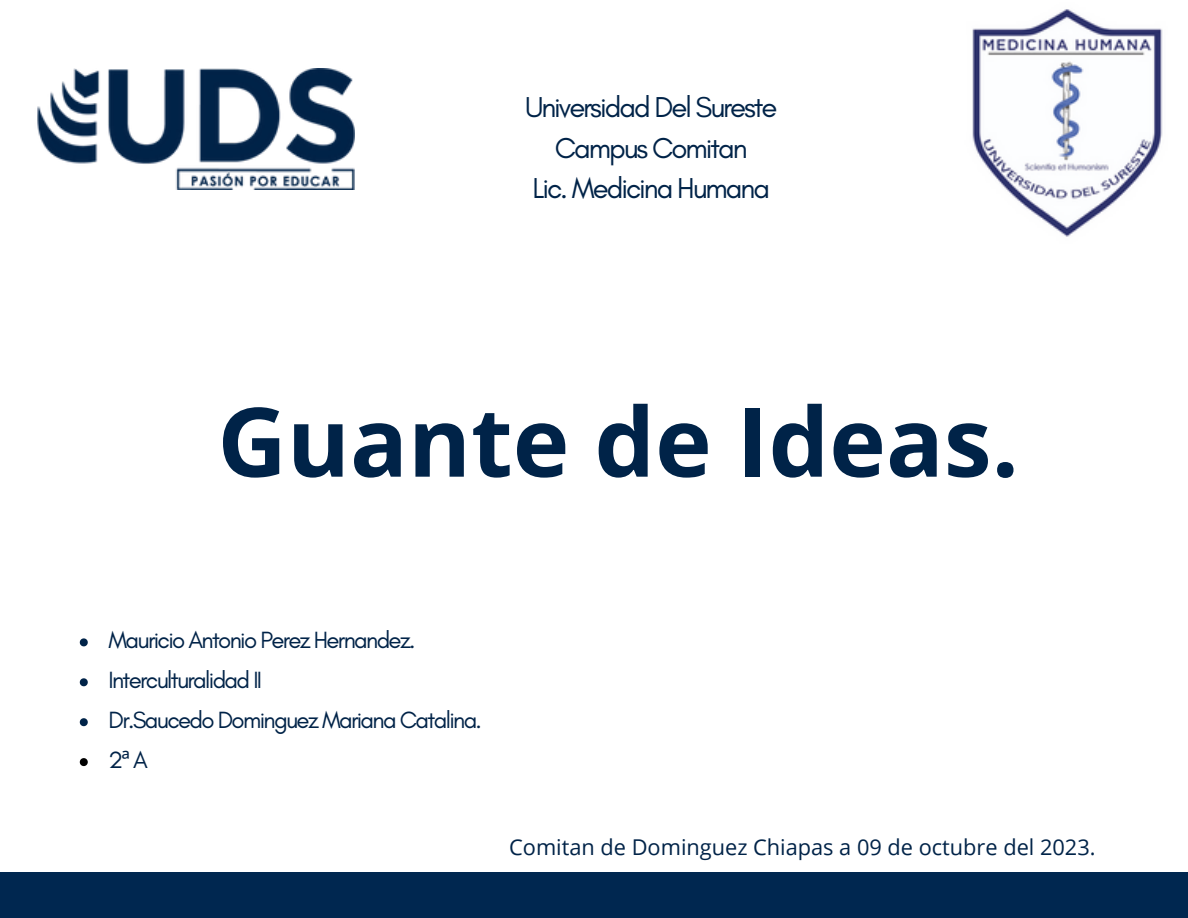
<style>
.page{position:relative;width:1188px;height:918px;background:#fff}
.page>*{position:absolute;margin:0;border:0;box-sizing:border-box;transform-origin:0 0}
.t1{font:700 96px "Open Sans";color:#002348}
.t2{font:29.4px "Glacial Indifference";letter-spacing:-.07em;color:#002348}
.t3{font:24px "Glacial Indifference";letter-spacing:-.07em;color:#002348}
.t4{font:21.9px "Open Sans";color:#002348}
.s1{font-family:"Noto Sans"}
</style>
<div class="page">
<img style="left:972px;top:9px;width:191px;height:228px">
<img style="left:37px;top:68px;width:318px;height:122px">
<div style="left:0;top:872px;width:1188px;height:46px;background:#002750"></div>
<svg style="left:80px;top:638px;width:8px;height:8px"></svg>
<svg style="left:80px;top:678px;width:8px;height:8px"></svg>
<svg style="left:80px;top:718px;width:8px;height:8px"></svg>
<svg style="left:80px;top:758px;width:8px;height:8px"></svg>
<p class="t2" style="left:525px;top:89px;width:254px">Universidad Del Sureste</p>
<p class="t2" style="left:555px;top:130px;width:194px">Campus Comitan</p>
<p class="t2" style="left:532px;top:170px;width:239px">Lic. Medicina Humana</p>
<p class="t1" style="left:217px;top:374px;width:803px">Guante de Ideas.</p>
<p class="t3" style="left:109px;top:626px;width:309px">Mauricio Antonio Perez Hernandez.</p>
<p class="t3" style="left:109px;top:665px;width:155px">Interculturalidad II</p>
<p class="t3" style="left:109px;top:705px;width:375px">Dr.Saucedo Dominguez Mariana Catalina.</p>
<p class="t3" style="left:109px;top:745px;width:41px">2<span class="s1">ª</span>A</p>
<p class="t4" style="left:509px;top:832px;width:588px">Comitan de Dominguez Chiapas a 09 de octubre del 2023.</p>
</div>
